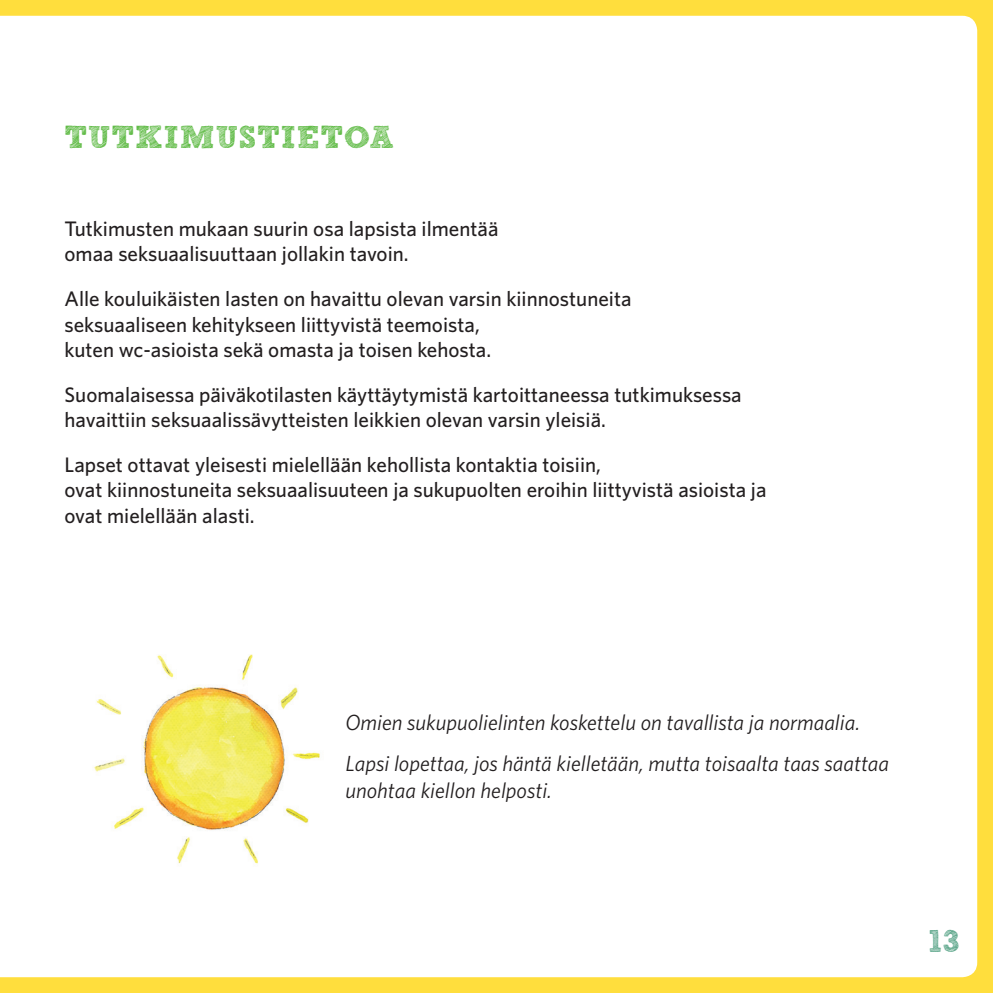
<style>
.page{position:relative;width:993px;height:993px;background:#fff}
.page>*{position:absolute;margin:0;border:0;box-sizing:border-box;transform-origin:0 0}
.t1{font:700 31.5px "Sketch Block";letter-spacing:.03em;color:#60bb46}
.t2{font:700 31.5px "Sketch Block";color:#5ca68a}
.t3{font:italic 21.88px/41.1px "Whitney";color:#231f20}
.t4{font:500 21px/25.2px "Whitney";color:#231f20}
</style>
<div class="page">
<div style="left:0;top:0;width:992px;height:992px;background:#ffde3d"></div>
<div style="left:0;top:16px;width:976px;height:960px;background:#fff"></div>
<img style="left:93px;top:649px;width:230px;height:218px">
<div style="left:335px;top:707px;width:201px;height:102px;background:#fff;border-radius:15px"></div>
<h1 class="t1" style="left:64px;top:117px;width:331px">TUTKIMUSTIETOA</h1>
<p class="t4" style="left:64px;top:216px;width:435px">Tutkimusten mukaan suurin osa lapsista ilmentää omaa seksuaalisuuttaan jollakin tavoin.</p>
<p class="t4" style="left:64px;top:286px;width:568px">Alle kouluikäisten lasten on havaittu olevan varsin kiinnostuneita seksuaaliseen kehitykseen liittyvistä teemoista,<br>kuten wc-asioista sekä omasta ja toisen kehosta.</p>
<p class="t4" style="left:64px;top:381px;width:678px">Suomalaisessa päiväkotilasten käyttäytymistä kartoittaneessa tutkimuksessa havaittiin seksuaalissävytteisten leikkien olevan varsin yleisiä.</p>
<p class="t4" style="left:64px;top:452px;width:703px">Lapset ottavat yleisesti mielellään kehollista kontaktia toisiin,<br>ovat kiinnostuneita seksuaalisuuteen ja sukupuolten eroihin liittyvistä asioista ja ovat mielellään alasti.</p>
<p class="t3" style="left:345px;top:701px;width:545px">Omien sukupuolielinten koskettelu on tavallista ja normaalia.<br>Lapsi lopettaa, jos häntä kielletään, mutta toisaalta taas saattaa</p>
<p class="t3" style="left:345px;top:768px;width:208px">unohtaa kiellon helposti.</p>
<h1 class="t2" style="left:928px;top:921px;width:33px">13</h1>
</div>
